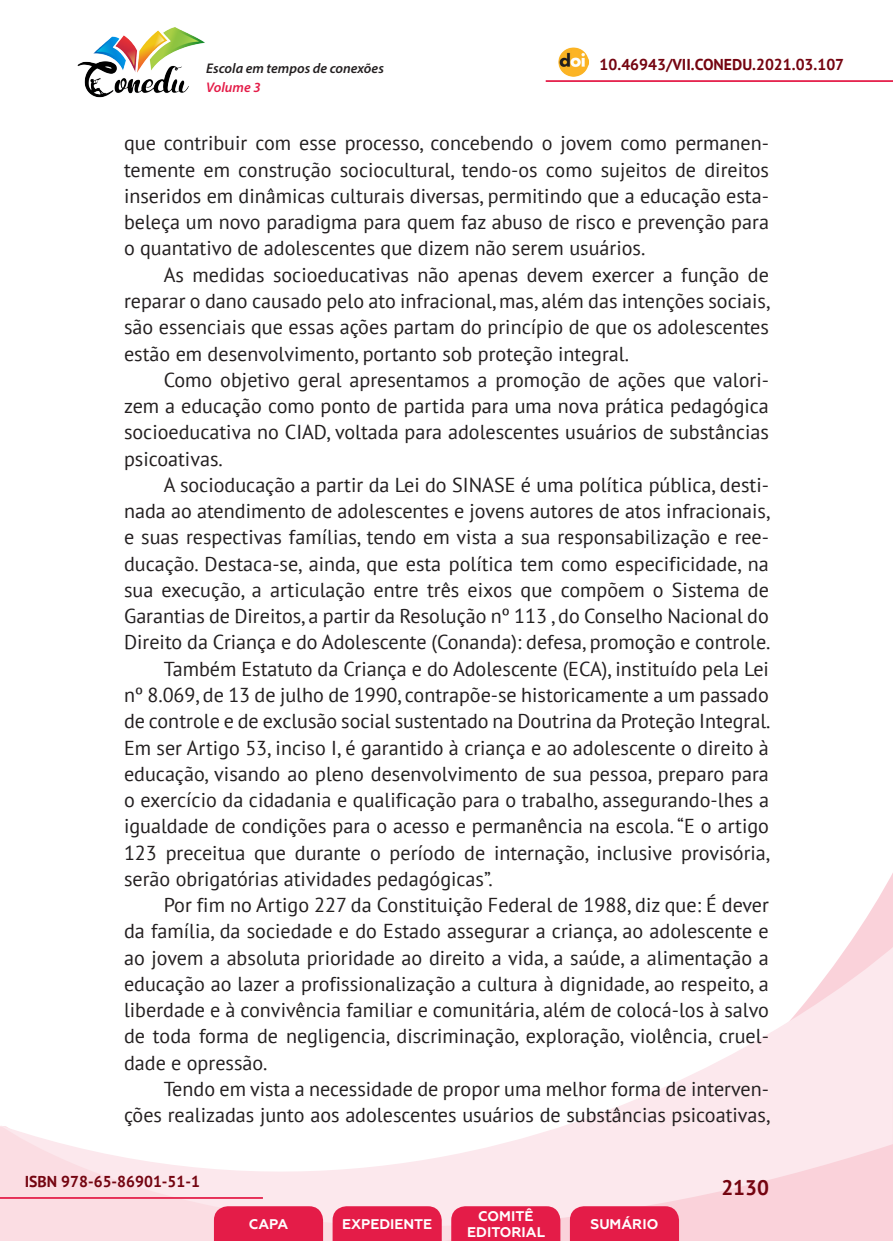
<style>
.page{position:relative;width:893px;height:1241px;background:#fff}
.page>*{position:absolute;margin:0;border:0;box-sizing:border-box;transform-origin:0 0}
.t1{font:700 21px "PT Sans";color:#740410}
._8_CORPO{font:20.12px/26.2px "PT Sans";color:#231f20;text-align:justify}
.t2{font:700 15.75px "PT Sans";color:#740410}
.t3{font:700 14px/16.8px "Geometria";color:#fff;text-align:center}
.t4{font:italic 600 14px "Myriad Pro";color:#231f20}
.t5{font:italic 600 14px "Myriad Pro";color:#e41c48}
</style>
<div class="page">
<svg style="left:848px;top:873px;width:45px;height:73px"></svg>
<svg style="left:0;top:946px;width:893px;height:294px"></svg>
<hr style="left:0;top:1196px;width:263px;height:2px;background:#e41c48">
<hr style="left:546px;top:80px;width:347px;height:2px;background:#e41c48">
<img style="left:559px;top:47px;width:30px;height:30px">
<img style="left:77px;top:27px;width:128px;height:71px">
<svg style="left:214px;top:1205px;width:109px;height:35px;background:#e52751"></svg>
<svg style="left:333px;top:1205px;width:109px;height:35px;background:#e52751"></svg>
<svg style="left:451px;top:1205px;width:109px;height:35px;background:#e52751"></svg>
<svg style="left:570px;top:1205px;width:109px;height:35px;background:#e52650"></svg>
<p class="t4" style="left:206px;top:59px;width:179px">Escola em tempos de conexões</p>
<p class="t2" style="left:600px;top:54px;width:246px">10.46943/VII.CONEDU.2021.03.107</p>
<p class="t5" style="left:206px;top:78px;width:56px">Volume 3</p>
<p class="_8_CORPO" style="left:124px;top:130px;width:646px">que contribuir com esse processo, concebendo o jovem como permanen&shy;temente em construção sociocultural, tendo-os como sujeitos de direitos inseridos em dinâmicas culturais diversas, permitindo que a educação esta&shy;beleça um novo paradigma para quem faz abuso de risco e prevenção para o quantativo de adolescentes que dizem não serem usuários.</p>
<p class="_8_CORPO" style="left:124px;top:261px;width:648px;text-indent:40px">As medidas socioeducativas não apenas devem exercer a função de reparar o dano causado pelo ato infracional, mas, além das intenções sociais, são essenciais que essas ações partam do princípio de que os adolescentes estão em desenvolvimento, portanto sob proteção integral.</p>
<p class="_8_CORPO" style="left:124px;top:366px;width:646px;text-indent:40px">Como objetivo geral apresentamos a promoção de ações que valori&shy;zem a educação como ponto de partida para uma nova prática pedagógica socioeducativa no CIAD, voltada para adolescentes usuários de substâncias psicoativas.</p>
<p class="_8_CORPO" style="left:124px;top:471px;width:648px;text-indent:40px">A socioducação a partir da Lei do SINASE é uma política pública, desti&shy;nada ao atendimento de adolescentes e jovens autores de atos infracionais, e suas respectivas famílias, tendo em vista a sua responsabilização e ree&shy;ducação. Destaca-se, ainda, que esta política tem como especificidade, na sua execução, a articulação entre três eixos que compõem o Sistema de Garantias de Direitos, a partir da Resolução nº 113 , do Conselho Nacional do Direito da Criança e do Adolescente (Conanda): defesa, promoção e controle.</p>
<p class="_8_CORPO" style="left:124px;top:655px;width:648px;text-indent:40px">Também Estatuto da Criança e do Adolescente (ECA), instituído pela Lei nº 8.069, de 13 de julho de 1990, contrapõe-se historicamente a um passado de controle e de exclusão social sustentado na Doutrina da Proteção Integral.<br>Em ser Artigo 53, inciso I, é garantido à criança e ao adolescente o direito à educação, visando ao pleno desenvolvimento de sua pessoa, preparo para o exercício da cidadania e qualificação para o trabalho, assegurando-lhes a igualdade de condições para o acesso e permanência na escola. “E o artigo 123 preceitua que durante o período de internação, inclusive provisória, serão obrigatórias atividades pedagógicas”.</p>
<p class="_8_CORPO" style="left:124px;top:891px;width:646px;text-indent:40px">Por fim no Artigo 227 da Constituição Federal de 1988, diz que: É dever da família, da sociedade e do Estado assegurar a criança, ao adolescente e ao jovem a absoluta prioridade ao direito a vida, a saúde, a alimentação a educação ao lazer a profissionalização a cultura à dignidade, ao respeito, a liberdade e à convivência familiar e comunitária, além de colocá-los à salvo de toda forma de negligencia, discriminação, exploração, violência, cruel&shy;dade e opressão.</p>
<p class="_8_CORPO" style="left:124px;top:1075px;width:648px;text-align:right">Tendo em vista a necessidade de propor uma melhor forma de interven&shy;ções realizadas junto aos adolescentes usuários de substâncias psicoativas,</p>
<p class="t2" style="left:25px;top:1170px;width:177px">ISBN 978-65-86901-51-1</p>
<p class="t3" style="left:249px;top:1215px;width:41px">CAPA</p>
<p class="t3" style="left:342px;top:1215px;width:92px">EXPEDIENTE</p>
<p class="t3" style="left:467px;top:1207px;width:79px">COMITÊ<br>EDITORIAL</p>
<p class="t3" style="left:590px;top:1215px;width:69px">SUMÁRIO</p>
<p class="t1" style="left:721px;top:1173px;width:49px">2130</p>
</div>
